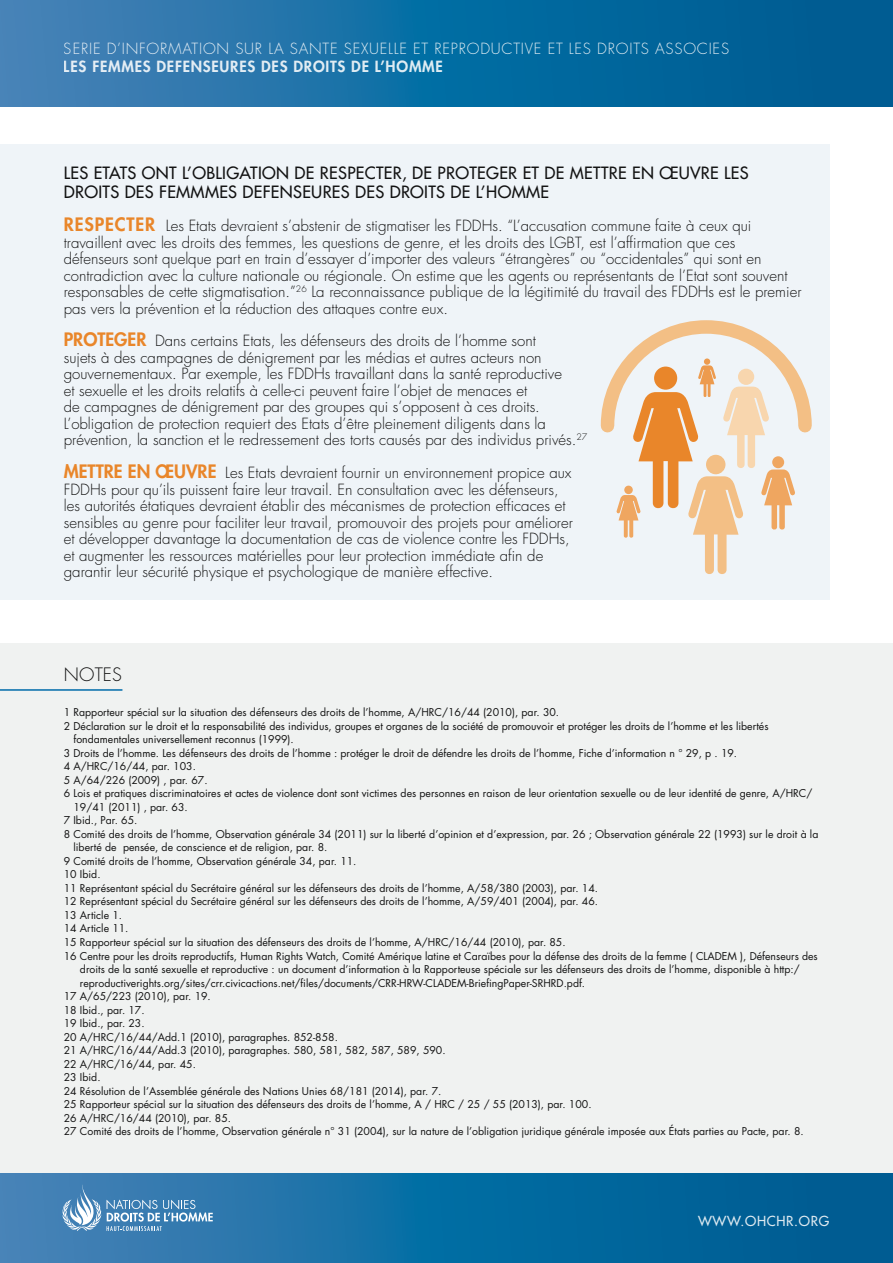
<style>
.page{position:relative;width:893px;height:1263px;background:#fff}
.page>*{position:absolute;margin:0;border:0;box-sizing:border-box;transform-origin:0 0}
.t1{font:300 18px "Futura";letter-spacing:.01em;color:#121212}
.t2{font:16.5px/19.5px "Futura";letter-spacing:.02em;color:#121212}
.t3{font:300 15px/16.5px "Futura";color:#121212}
.t4{font:300 15px "Futura";letter-spacing:.05em;color:#fff}
.t5{font:800 15px "Futura";letter-spacing:.05em;color:#fff}
.t6{font:13.5px "Futura";letter-spacing:.05em;color:#fff}
.t7{font:10.5px "Futura";color:#121212}
.s1{font-weight:800;font-size:18px;color:#e9862a}
</style>
<div class="page">
<div style="left:0;top:643px;width:893px;height:544px;background:#f0f2f1"></div>
<hr style="left:0;top:689px;width:122px;height:2px;background:#006baa">
<svg style="left:0;top:0;width:893px;height:106px;background:#146da3"></svg>
<div style="left:0;top:145px;width:829px;height:455px;background:#eff4f8"></div>
<svg style="left:600px;top:320px;width:212px;height:254px"></svg>
<svg style="left:0;top:1174px;width:893px;height:89px;background:#116ca1"></svg>
<svg style="left:62px;top:1184px;width:151px;height:47px;background:#5c93be"></svg>
<h3 class="t4" style="left:64px;top:39px;width:667px">SERIE D’INFORMATION SUR LA SANTE SEXUELLE ET REPRODUCTIVE ET LES DROITS ASSOCIES</h3>
<h3 class="t5" style="left:64px;top:57px;width:381px">LES FEMMES DEFENSEURES DES DROITS DE L’HOMME</h3>
<h2 class="t2" style="left:64px;top:163px;width:686px">LES ETATS ONT L’OBLIGATION DE RESPECTER, DE PROTEGER ET DE METTRE EN ŒUVRE LES<br>DROITS DES FEMMMES DEFENSEURES DES DROITS DE L’HOMME</h2>
<p class="t3" style="left:64px;top:218px;width:739px"><span class="s1">RESPECTER</span> Les Etats devraient s’abstenir de stigmatiser les FDDHs. “L’accusation commune faite à ceux qui travaillent avec les droits des femmes, les questions de genre, et les droits des LGBT, est l’affirmation que ces défenseurs sont quelque part en train d’essayer d’importer des valeurs “étrangères” ou “occidentales” qui sont en contradiction avec la culture nationale ou régionale. On estime que les agents ou représentants de l’Etat sont souvent responsables de cette stigmatisation.”<sup>26</sup> La reconnaissance publique de la légitimité du travail des FDDHs est le premier pas vers la prévention et la réduction des attaques contre eux.</p>
<p class="t3" style="left:64px;top:333px;width:525px"><span class="s1">PROTEGER</span> Dans certains Etats, les défenseurs des droits de l’homme sont<br>sujets à des campagnes de dénigrement par les médias et autres acteurs non gouvernementaux. Par exemple, les FDDHs travaillant dans la santé reproductive<br>et sexuelle et les droits relatifs à celle-ci peuvent faire l’objet de menaces et<br>de campagnes de dénigrement par des groupes qui s’opposent à ces droits.<br>L’obligation de protection requiert des Etats d’être pleinement diligents dans la prévention, la sanction et le redressement des torts causés par des individus privés.<sup>27</sup></p>
<p class="t3" style="left:64px;top:465px;width:511px"><span class="s1">METTRE EN ŒUVRE</span> Les Etats devraient fournir un environnement propice aux FDDHs pour qu’ils puissent faire leur travail. En consultation avec les défenseurs, les autorités étatiques devraient établir des mécanismes de protection efficaces et sensibles au genre pour faciliter leur travail, promouvoir des projets pour améliorer et développer davantage la documentation de cas de violence contre les FDDHs, et augmenter les ressources matérielles pour leur protection immédiate afin de garantir leur sécurité physique et psychologique de manière effective.</p>
<h1 class="t1" style="left:64px;top:664px;width:60px">NOTES</h1>
<p class="t7" style="left:64px;top:706px;width:497px">1 Rapporteur spécial sur la situation des défenseurs des droits de l’homme, A/HRC/16/44 (2010), par. 30.</p>
<p class="t7" style="left:64px;top:719px;width:706px">2 Déclaration sur le droit et la responsabilité des individus, groupes et organes de la société de promouvoir et protéger les droits de l’homme et les libertés</p>
<p class="t7" style="left:73px;top:733px;width:222px">fondamentales universellement reconnus (1999).</p>
<p class="t7" style="left:64px;top:746px;width:675px">3 Droits de l’homme. Les défenseurs des droits de l’homme : protéger le droit de défendre les droits de l’homme, Fiche d’information n ° 29, p . 19.</p>
<p class="t7" style="left:64px;top:760px;width:134px">4 A/HRC/16/44, par. 103.</p>
<p class="t7" style="left:64px;top:773px;width:145px">5 A/64/226 (2009) , par. 67.</p>
<p class="t7" style="left:64px;top:787px;width:750px">6 Lois et pratiques discriminatoires et actes de violence dont sont victimes des personnes en raison de leur orientation sexuelle ou de leur identité de genre, A/HRC/</p>
<p class="t7" style="left:73px;top:800px;width:116px">19/41 (2011) , par. 63.</p>
<p class="t7" style="left:64px;top:814px;width:75px">7 Ibid., Par. 65.</p>
<p class="t7" style="left:64px;top:827px;width:756px">8 Comité des droits de l’homme, Observation générale 34 (2011) sur la liberté d’opinion et d’expression, par. 26 ; Observation générale 22 (1993) sur le droit à la</p>
<p class="t7" style="left:73px;top:841px;width:255px">liberté de pensée, de conscience et de religion, par. 8.</p>
<p class="t7" style="left:64px;top:854px;width:294px">9 Comité droits de l’homme, Observation générale 34, par. 11.</p>
<p class="t7" style="left:64px;top:868px;width:38px">10 Ibid.</p>
<p class="t7" style="left:64px;top:881px;width:536px">11 Représentant spécial du Secrétaire général sur les défenseurs des droits de l’homme, A/58/380 (2003), par. 14.</p>
<p class="t7" style="left:64px;top:895px;width:536px">12 Représentant spécial du Secrétaire général sur les défenseurs des droits de l’homme, A/59/401 (2004), par. 46.</p>
<p class="t7" style="left:64px;top:908px;width:60px">13 Article 1.</p>
<p class="t7" style="left:64px;top:922px;width:66px">14 Article 11.</p>
<p class="t7" style="left:64px;top:935px;width:503px">15 Rapporteur spécial sur la situation des défenseurs des droits de l’homme, A/HRC/16/44 (2010), par. 85.</p>
<p class="t7" style="left:64px;top:949px;width:755px">16 Centre pour les droits reproductifs, Human Rights Watch, Comité Amérique latine et Caraïbes pour la défense des droits de la femme ( CLADEM ), Défenseurs des</p>
<p class="t7" style="left:80px;top:962px;width:721px">droits de la santé sexuelle et reproductive : un document d’information à la Rapporteuse spéciale sur les défenseurs des droits de l’homme, disponible à http:/</p>
<p class="t7" style="left:80px;top:976px;width:507px">reproductiverights.org/sites/crr.civicactions.net/files/documents/CRR-HRW-CLADEM-BriefingPaper-SRHRD.pdf.</p>
<p class="t7" style="left:64px;top:989px;width:149px">17 A/65/223 (2010), par. 19.</p>
<p class="t7" style="left:64px;top:1003px;width:82px">18 Ibid., par. 17.</p>
<p class="t7" style="left:64px;top:1016px;width:82px">19 Ibid., par. 23.</p>
<p class="t7" style="left:64px;top:1030px;width:276px">20 A/HRC/16/44/Add.1 (2010), paragraphes. 852-858.</p>
<p class="t7" style="left:64px;top:1043px;width:383px">21 A/HRC/16/44/Add.3 (2010), paragraphes. 580, 581, 582, 587, 589, 590.</p>
<p class="t7" style="left:64px;top:1057px;width:134px">22 A/HRC/16/44, par. 45.</p>
<p class="t7" style="left:64px;top:1070px;width:38px">23 Ibid.</p>
<p class="t7" style="left:64px;top:1084px;width:379px">24 Résolution de l’Assemblée générale des Nations Unies 68/181 (2014), par. 7.</p>
<p class="t7" style="left:64px;top:1097px;width:529px">25 Rapporteur spécial sur la situation des défenseurs des droits de l’homme, A / HRC / 25 / 55 (2013), par. 100.</p>
<p class="t7" style="left:64px;top:1111px;width:169px">26 A/HRC/16/44 (2010), par. 85.</p>
<p class="t7" style="left:64px;top:1124px;width:741px">27 Comité des droits de l’homme, Observation générale n° 31 (2004), sur la nature de l’obligation juridique générale imposée aux États parties au Pacte, par. 8.</p>
<p class="t6" style="left:698px;top:1212px;width:133px">WWW.OHCHR.ORG</p>
</div>
